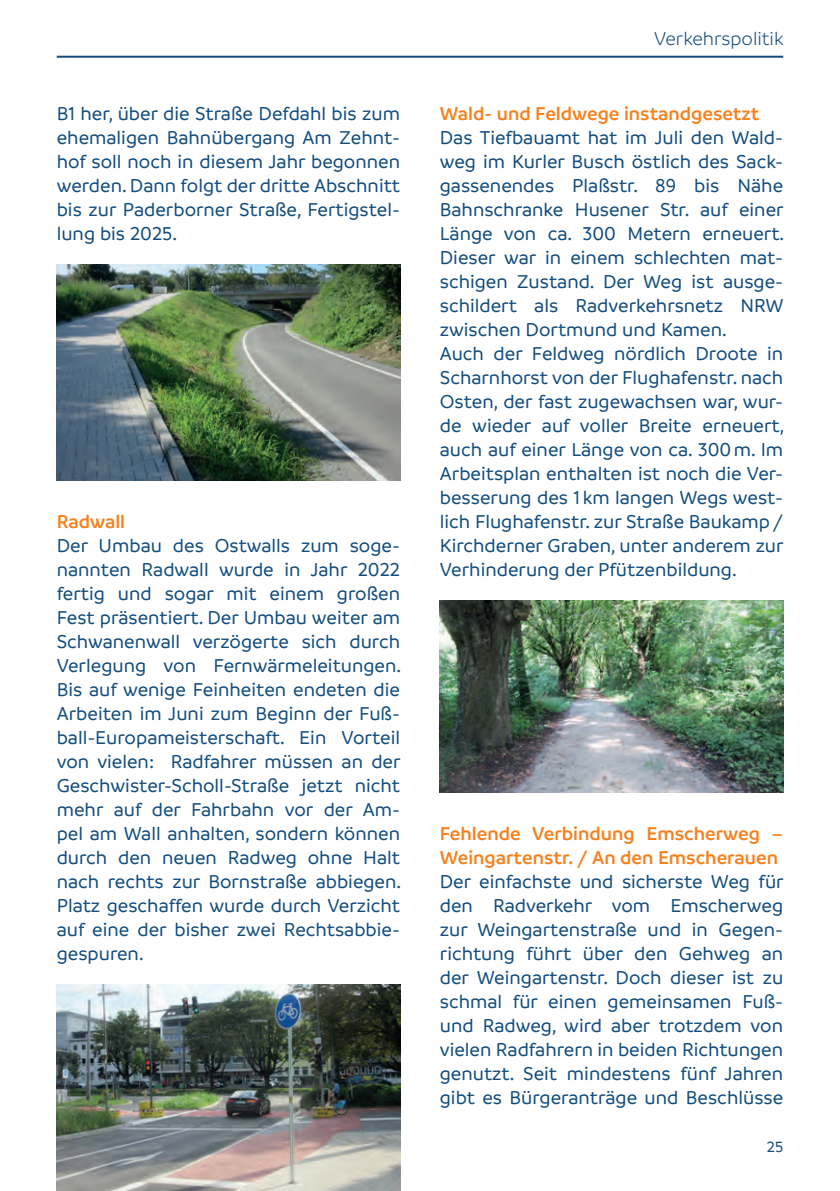
<style>
.page{position:relative;width:840px;height:1191px;background:#fff}
.page>*{position:absolute;margin:0;border:0;box-sizing:border-box;transform-origin:0 0}
.t1{font:500 20px/24px "Branding";color:#134d7e;text-align:justify}
.t2{font:600 20px/24px "Branding";color:#f58220}
.t3{font:300 20px "Branding";color:#134d7e}
.t4{font:500 16px "Branding";color:#134d7e}
</style>
<div class="page">
<hr style="left:57px;top:56px;width:725px;height:2px;background:#134d7e">
<img style="left:57px;top:264px;width:343px;height:216px">
<img style="left:439px;top:600px;width:343px;height:192px">
<img style="left:57px;top:984px;width:343px;height:207px">
<p class="t1" style="left:57px;top:102px;width:345px">B1 her, über die Straße Defdahl bis zum ehemaligen Bahnübergang Am Zehnt&shy;hof soll noch in diesem Jahr begonnen werden. Dann folgt der dritte Abschnitt bis zur Paderborner Straße, Fertigstel&shy;lung bis 2025.</p>
<p class="t2" style="left:57px;top:510px;width:70px">Radwall</p>
<p class="t1" style="left:57px;top:534px;width:346px">Der Umbau des Ostwalls zum soge&shy;nannten Radwall wurde in Jahr 2022 fertig und sogar mit einem großen Fest präsentiert. Der Umbau weiter am Schwanenwall verzögerte sich durch Verlegung von Fernwärmeleitungen.<br>Bis auf wenige Feinheiten endeten die Arbeiten im Juni zum Beginn der Fuß&shy;ball-Europameisterschaft. Ein Vorteil von vielen: Radfahrer müssen an der Geschwister-Scholl-Straße jetzt nicht mehr auf der Fahrbahn vor der Am&shy;pel am Wall anhalten, sondern können durch den neuen Radweg ohne Halt nach rechts zur Bornstraße abbiegen.<br>Platz geschaffen wurde durch Verzicht auf eine der bisher zwei Rechtsabbie&shy;gespuren.</p>
<p class="t3" style="left:653px;top:28px;width:131px">Verkehrspolitik</p>
<p class="t2" style="left:439px;top:102px;width:321px">Wald- und Feldwege instandgesetzt</p>
<p class="t1" style="left:439px;top:126px;width:346px;text-align:left">Das Tiefbauamt hat im Juli den Wald&shy;weg im Kurler Busch östlich des Sack&shy;gassenendes Plaßstr. 89 bis Nähe Bahnschranke Husener Str. auf einer Länge von ca. 300 Metern erneuert.<br>Dieser war in einem schlechten mat&shy;schigen Zustand. Der Weg ist ausge&shy;schildert als Radverkehrsnetz NRW zwischen Dortmund und Kamen.<br>Auch der Feldweg nördlich Droote in Scharnhorst von der Flughafenstr. nach Osten, der fast zugewachsen war, wur&shy;de wieder auf voller Breite erneuert, auch auf einer Länge von ca. 300m. Im Arbeitsplan enthalten ist noch die Ver&shy;besserung des 1 km langen Wegs west&shy;lich Flughafenstr. zur Straße Baukamp/ Kirchderner Graben, unter anderem zur Verhinderung der Pfützenbildung.</p>
<p class="t2" style="left:439px;top:822px;width:345px">Fehlende Verbindung Emscherweg –<br>Weingartenstr. / An den Emscherauen</p>
<p class="t1" style="left:439px;top:870px;width:345px">Der einfachste und sicherste Weg für den Radverkehr vom Emscherweg zur Weingartenstraße und in Gegen&shy;richtung führt über den Gehweg an der Weingartenstr. Doch dieser ist zu schmal für einen gemeinsamen Fuß&shy;und Radweg, wird aber trotzdem von vielen Radfahrern in beiden Richtungen genutzt. Seit mindestens fünf Jahren gibt es Bürgeranträge und Beschlüsse</p>
<p class="t4" style="left:766px;top:1138px;width:18px">25</p>
</div>
